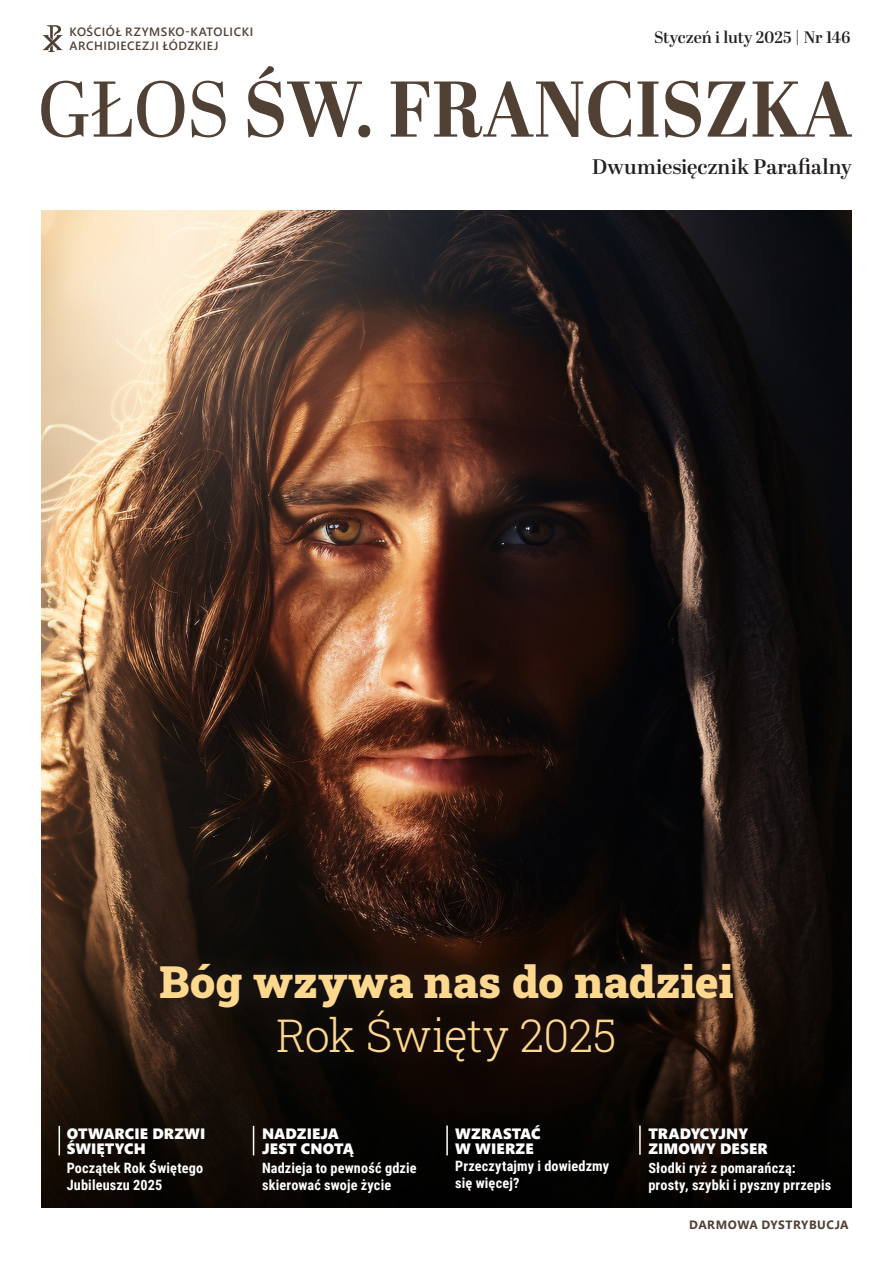
<style>
.page{position:relative;width:893px;height:1263px;background:#fff}
.page>*{position:absolute;margin:0;border:0;box-sizing:border-box;transform-origin:0 0}
.t1{font:700 78.75px "Abril Display";letter-spacing:-.005em;color:#514034;scale:.95 1}
.Capa_-_título{font:900 45px "Roboto Slab";letter-spacing:-.005em;color:#fed88f}
.Capa_-_título-2{font:300 45px "Roboto Slab";letter-spacing:-.01em;color:#fed88f}
.t2{font:600 21px "Abril Display";letter-spacing:.005em;color:#231f20}
.t3{font:600 16.5px "Abril Display";letter-spacing:-.005em;color:#231f20}
.Capa_-_destaques{font:15px/15px "Segoe UI Black";letter-spacing:.01em;color:#fff}
.Artigos_-_textos_longos{font:700 14.25px/17.2px "Roboto Condensed";letter-spacing:.01em;color:#fff}
.Capa_-_destaques-2{font:700 14.25px/17.1px "Roboto Condensed";letter-spacing:.01em;color:#fff}
.t4{font:600 12px/14.4px "Segoe UI";letter-spacing:.045em;color:#514034}
.t5{font:700 12px "Segoe UI";letter-spacing:.045em;color:#514034}
.s1{font-weight:400}
</style>
<div class="page">
<img style="left:41px;top:211px;width:811px;height:997px">
<svg style="left:43px;top:25px;width:20px;height:27px"></svg>
<svg style="left:138px;top:941px;width:618px;height:143px;background:#1c110b"></svg>
<hr style="left:639px;top:1125px;width:2px;height:30px;background:#fff">
<hr style="left:446px;top:1125px;width:2px;height:30px;background:#fff">
<svg style="left:253px;top:1126px;width:1px;height:29px"></svg>
<svg style="left:59px;top:1126px;width:1px;height:29px"></svg>
<p class="t4" style="left:70px;top:23px;width:185px">KOŚCIÓŁ RZYMSKO-KATOLICKI<br>ARCHIDIECEZJI ŁÓDZKIEJ</p>
<p class="t3" style="left:654px;top:26px;width:198px">Styczeń i luty 2025 | Nr 146</p>
<p class="t1" style="left:38px;top:55px;width:858px"><span class="s1">GŁOS</span> ŚW. FRANCISZKA</p>
<p class="t2" style="left:592px;top:152px;width:261px">Dwumiesięcznik Parafialny</p>
<p class="Capa_-_título" style="left:160px;top:951px;width:575px">Bóg wzywa nas do nadziei</p>
<p class="Capa_-_título-2" style="left:276px;top:1005px;width:342px">Rok Święty 2025</p>
<p class="Capa_-_destaques" style="left:67px;top:1125px;width:140px">OTWARCIE DRZWI<br>ŚWIĘTYCH</p>
<p class="Artigos_-_textos_longos" style="left:67px;top:1159px;width:138px">Początek Rok Świętego<br>Jubileuszu 2025</p>
<p class="Capa_-_destaques" style="left:262px;top:1125px;width:94px">NADZIEJA<br>JEST CNOTĄ</p>
<p class="Artigos_-_textos_longos" style="left:262px;top:1159px;width:156px">Nadzieja to pewność gdzie skierować swoje życie</p>
<p class="Capa_-_destaques" style="left:455px;top:1125px;width:87px">WZRASTAĆ<br>W WIERZE</p>
<p class="Capa_-_destaques-2" style="left:455px;top:1156px;width:155px">Przeczytajmy i dowiedzmy się więcej?</p>
<p class="Capa_-_destaques" style="left:648px;top:1125px;width:121px">TRADYCYJNY<br>ZIMOWY DESER</p>
<p class="Artigos_-_textos_longos" style="left:648px;top:1159px;width:184px">Słodki ryż z pomarańczą: prosty, szybki i pyszny prrzepis</p>
<p class="t5" style="left:689px;top:1214px;width:161px">DARMOWA DYSTRYBUCJA</p>
</div>
